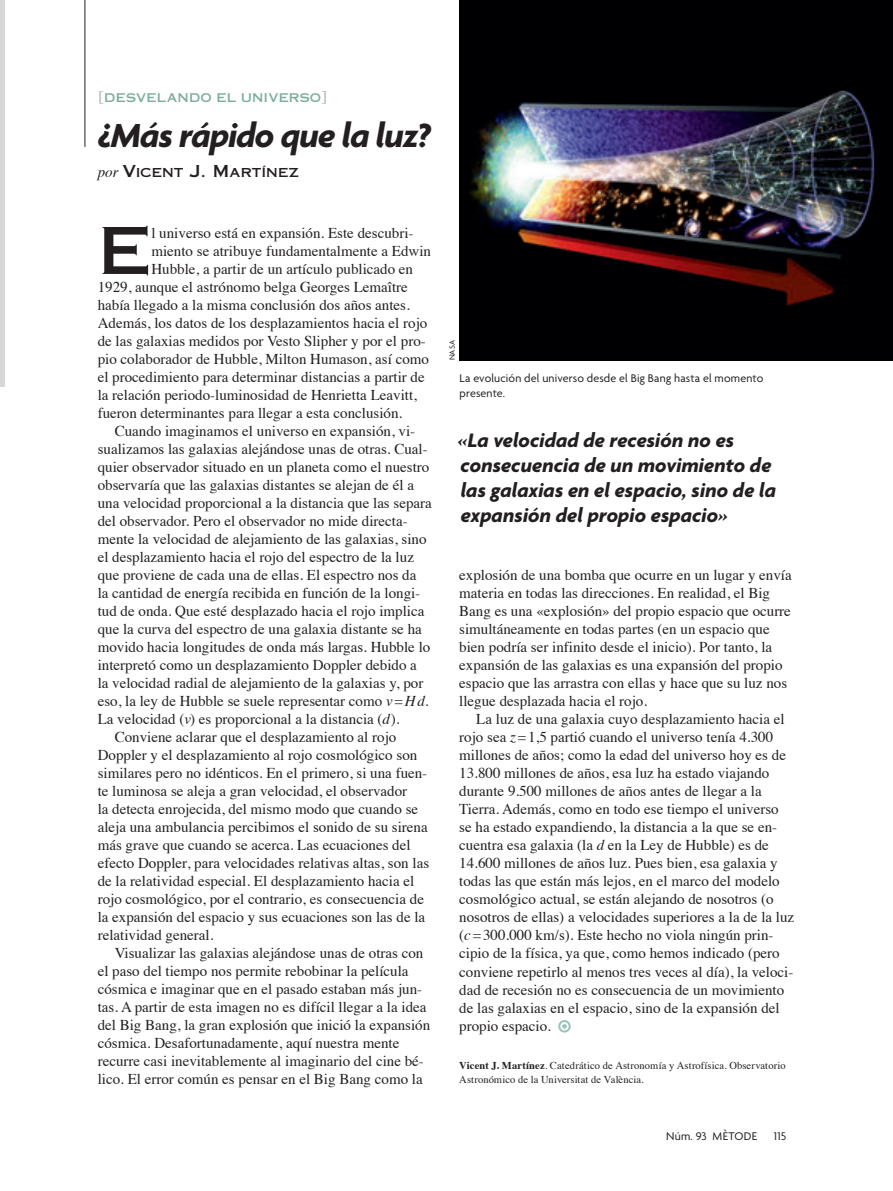
<style>
.page{position:relative;width:893px;height:1191px;background:#fff}
.page>*{position:absolute;margin:0;border:0;box-sizing:border-box;transform-origin:0 0}
.t1{font:64.5px "Copperplate Thirty One AB";color:#231f20}
.t2{font:italic 700 36px "Agenda";letter-spacing:-.025em;color:#231f20}
.t3{font:italic 700 21px/25.2px "Agenda";letter-spacing:.005em;color:#231f20}
.t4{font:15px/18px "Times";color:#231f20}
.t5{font:12.3px "Copperplate Thirty One AB";letter-spacing:.005em;color:#231f20}
.t6{font:12px/14.2px "Agenda";letter-spacing:.015em;color:#231f20}
.t7{font:12px "Copperplate Thirty One AB";letter-spacing:.02em;color:#7ead9c}
.t8{font:10.5px/13.5px "Times";letter-spacing:.01em;color:#231f20}
.t9{font:8.25px "Agenda";color:#231f20}
.s1{font-size:15px;color:#bcbdc0}
.s2{font-family:"Times";font-style:italic;font-size:15px}
.s3{font-size:16.5px}
.s4{font-style:italic}
.s5{font-weight:700}
</style>
<div class="page">
<hr style="left:0;top:0;width:4px;height:386px;background:#d6d7d8">
<div style="left:558px;top:1019px;width:13px;height:13px;border:2px solid #9fc4bb;border-radius:50%"></div>
<svg style="left:562px;top:1024px;width:5px;height:4px"></svg>
<hr style="left:85px;top:0;width:1px;height:147px;background:#231f20">
<img style="left:459px;top:0;width:434px;height:360px">
<p class="t7" style="left:98px;top:91px;width:60px"><span class="s1">[</span>DESVELA</p>
<p class="t7" style="left:178px;top:91px;width:45px">NDO EL</p>
<p class="t7" style="left:241px;top:91px;width:88px">UNIVERSO<span class="s1">]</span></p>
<h2 class="t2" style="left:98px;top:114px;width:335px">¿Más rápido que la luz?</h2>
<p class="t5" style="left:98px;top:165px;width:202px"><span class="s2">por</span> <span class="s3">V</span>ICENT <span class="s3">J. M</span>ARTÍNEZ</p>
<h1 class="t1" style="left:98px;top:212px;width:47px">E</h1>
<p class="t4" style="left:151px;top:222px;width:264px">l universo está en expansión. Este descubri-</p>
<p class="t4" style="left:151px;top:240px;width:281px">miento se atribuye fundamentalmente a Edwin</p>
<p class="t4" style="left:151px;top:258px;width:263px">Hubble, a partir de un artículo publicado en</p>
<p class="t4" style="left:98px;top:276px;width:312px">1929, aunque el astrónomo belga Georges Lemaître</p>
<p class="t4" style="left:98px;top:294px;width:314px">había llegado a la misma conclusión dos años antes.</p>
<p class="t4" style="left:98px;top:312px;width:331px">Además, los datos de los desplazamientos hacia el rojo</p>
<p class="t4" style="left:98px;top:330px;width:330px">de las galaxias medidos por Vesto Slipher y por el pro-</p>
<p class="t4" style="left:98px;top:348px;width:333px">pio colaborador de Hubble, Milton Humason, así como</p>
<p class="t4" style="left:98px;top:366px;width:329px">el procedimiento para determinar distancias a partir de</p>
<p class="t4" style="left:98px;top:384px;width:321px">la relación periodo-luminosidad de Henrietta Leavitt,</p>
<p class="t4" style="left:98px;top:402px;width:306px">fueron determinantes para llegar a esta conclusión.</p>
<p class="t4" style="left:115px;top:420px;width:302px">Cuando imaginamos el universo en expansión, vi-</p>
<p class="t4" style="left:98px;top:438px;width:331px">sualizamos las galaxias alejándose unas de otras. Cual-</p>
<p class="t4" style="left:98px;top:456px;width:333px">quier observador situado en un planeta como el nuestro</p>
<p class="t4" style="left:98px;top:474px;width:318px">observaría que las galaxias distantes se alejan de él a</p>
<p class="t4" style="left:98px;top:492px;width:336px">una velocidad proporcional a la distancia que las separa</p>
<p class="t4" style="left:98px;top:510px;width:311px">del observador. Pero el observador no mide directa-</p>
<p class="t4" style="left:98px;top:528px;width:330px">mente la velocidad de alejamiento de las galaxias, sino</p>
<p class="t4" style="left:98px;top:546px;width:318px">el desplazamiento hacia el rojo del espectro de la luz</p>
<p class="t4" style="left:98px;top:564px;width:320px">que proviene de cada una de ellas. El espectro nos da</p>
<p class="t4" style="left:98px;top:582px;width:324px">la cantidad de energía recibida en función de la longi-</p>
<p class="t4" style="left:98px;top:600px;width:328px">tud de onda. Que esté desplazado hacia el rojo implica</p>
<p class="t4" style="left:98px;top:618px;width:326px">que la curva del espectro de una galaxia distante se ha</p>
<p class="t4" style="left:98px;top:636px;width:334px">movido hacia longitudes de onda más largas. Hubble lo</p>
<p class="t4" style="left:98px;top:654px;width:321px">interpretó como un desplazamiento Doppler debido a</p>
<p class="t4" style="left:98px;top:672px;width:327px">la velocidad radial de alejamiento de la galaxias y, por</p>
<p class="t4" style="left:98px;top:690px;width:332px">eso, la ley de Hubble se suele representar como <span class="s4">v</span>=<span class="s4">Hd</span>.</p>
<p class="t4" style="left:98px;top:708px;width:303px">La velocidad (<span class="s4">v</span>) es proporcional a la distancia (<span class="s4">d</span>).</p>
<p class="t4" style="left:115px;top:726px;width:283px">Conviene aclarar que el desplazamiento al rojo</p>
<p class="t4" style="left:98px;top:744px;width:321px">Doppler y el desplazamiento al rojo cosmológico son</p>
<p class="t4" style="left:98px;top:762px;width:331px">similares pero no idénticos. En el primero, si una fuen-</p>
<p class="t4" style="left:98px;top:780px;width:311px">te luminosa se aleja a gran velocidad, el observador</p>
<p class="t4" style="left:98px;top:798px;width:322px">la detecta enrojecida, del mismo modo que cuando se</p>
<p class="t4" style="left:98px;top:816px;width:331px">aleja una ambulancia percibimos el sonido de su sirena</p>
<p class="t4" style="left:98px;top:834px;width:314px">más grave que cuando se acerca. Las ecuaciones del</p>
<p class="t4" style="left:98px;top:852px;width:333px">efecto Doppler, para velocidades relativas altas, son las</p>
<p class="t4" style="left:98px;top:870px;width:318px">de la relatividad especial. El desplazamiento hacia el</p>
<p class="t4" style="left:98px;top:888px;width:328px">rojo cosmológico, por el contrario, es consecuencia de</p>
<p class="t4" style="left:98px;top:906px;width:329px">la expansión del espacio y sus ecuaciones son las de la</p>
<p class="t4" style="left:98px;top:924px;width:117px">relatividad general.</p>
<p class="t4" style="left:115px;top:942px;width:310px">Visualizar las galaxias alejándose unas de otras con</p>
<p class="t4" style="left:98px;top:960px;width:312px">el paso del tiempo nos permite rebobinar la película</p>
<p class="t4" style="left:98px;top:978px;width:326px">cósmica e imaginar que en el pasado estaban más jun-</p>
<p class="t4" style="left:98px;top:996px;width:330px">tas. A partir de esta imagen no es difícil llegar a la idea</p>
<p class="t4" style="left:98px;top:1014px;width:334px">del Big Bang, la gran explosión que inició la expansión</p>
<p class="t4" style="left:98px;top:1032px;width:303px">cósmica. Desafortunadamente, aquí nuestra mente</p>
<p class="t4" style="left:98px;top:1050px;width:328px">recurre casi inevitablemente al imaginario del cine bé-</p>
<p class="t4" style="left:98px;top:1068px;width:326px">lico. El error común es pensar en el Big Bang como la</p>
<p class="t9" style="left:447px;top:360px;width:22px;rotate:-90deg">NASA</p>
<p class="t6" style="left:459px;top:371px;width:305px">La evolución del universo desde el Big Bang hasta el momento presente.</p>
<h3 class="t3" style="left:458px;top:426px;width:319px">«La velocidad de recesión no es consecuencia de un movimiento de las galaxias en el espacio, sino de la expansión del propio espacio»</h3>
<p class="t4" style="left:459px;top:565px;width:334px">explosión de una bomba que ocurre en un lugar y envía materia en todas las direcciones. En realidad, el Big Bang es una «explosión» del propio espacio que ocurre simultáneamente en todas partes (en un espacio que bien podría ser infinito desde el inicio). Por tanto, la expansión de las galaxias es una expansión del propio espacio que las arrastra con ellas y hace que su luz nos llegue desplazada hacia el rojo.</p>
<p class="t4" style="left:459px;top:709px;width:336px;text-indent:17px">La luz de una galaxia cuyo desplazamiento hacia el rojo sea <span class="s4">z</span>=1,5 partió cuando el universo tenía 4.300 millones de años; como la edad del universo hoy es de 13.800 millones de años, esa luz ha estado viajando durante 9.500 millones de años antes de llegar a la Tierra. Además, como en todo ese tiempo el universo se ha estado expandiendo, la distancia a la que se en&shy;cuentra esa galaxia (la <span class="s4">d</span> en la Ley de Hubble) es de 14.600 millones de años luz. Pues bien, esa galaxia y todas las que están más lejos, en el marco del modelo cosmológico actual, se están alejando de nosotros (o nosotros de ellas) a velocidades superiores a la de la luz (<span class="s4">c</span>=300.000 km/s). Este hecho no viola ningún prin&shy;cipio de la física, ya que, como hemos indicado (pero conviene repetirlo al menos tres veces al día), la veloci&shy;dad de recesión no es consecuencia de un movimiento de las galaxias en el espacio, sino de la expansión del propio espacio.</p>
<p class="t8" style="left:459px;top:1057px;width:328px"><span class="s5">Vicent J. Martínez</span>. Catedrático de Astronomía y Astrofísica. Observatorio<br>Astronómico de la Universitat de València.</p>
<p class="t6" style="left:666px;top:1128px;width:92px">Núm. 93 MÈTODE</p>
<p class="t6" style="left:774px;top:1128px;width:14px">115</p>
</div>
